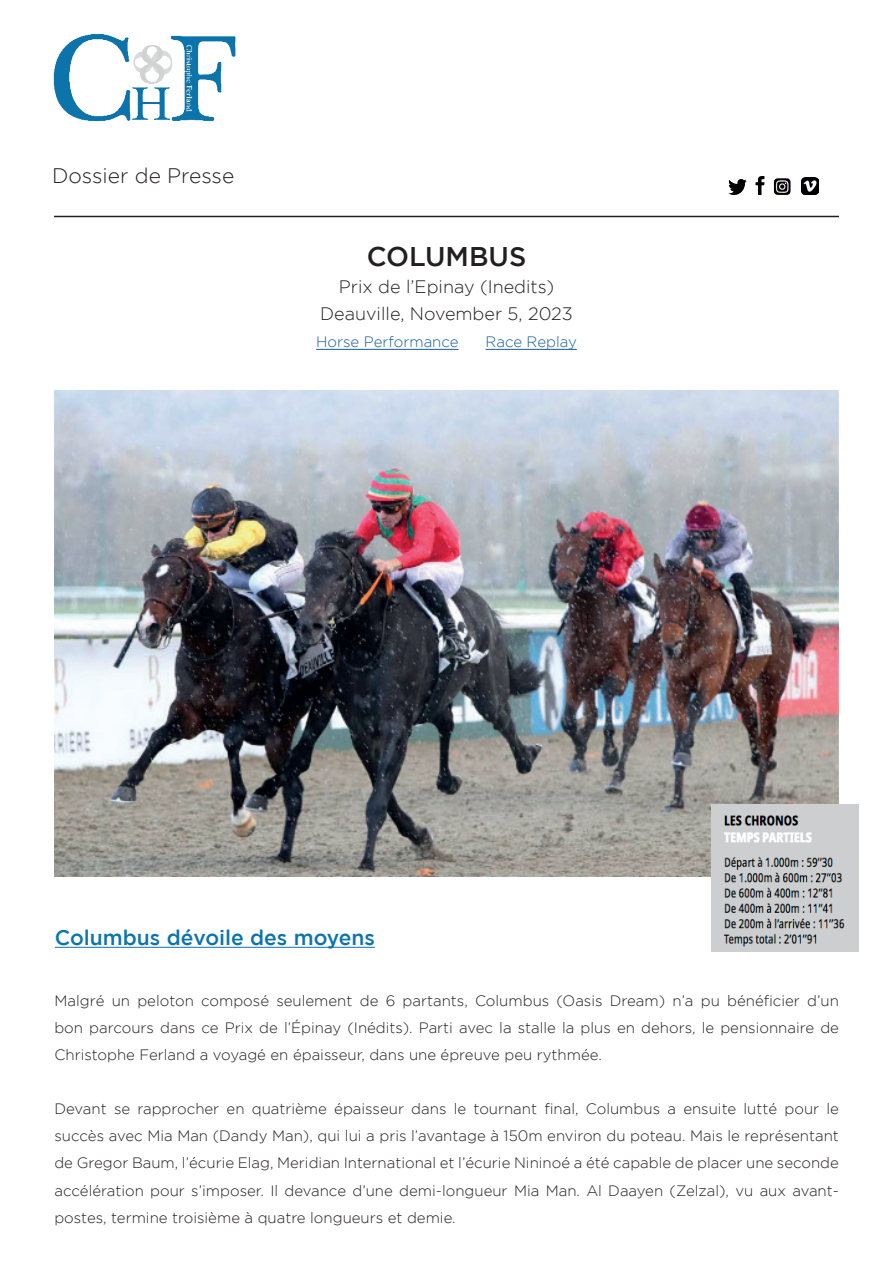
<style>
.page{position:relative;width:893px;height:1263px;background:#fff}
.page>*{position:absolute;margin:0;border:0;box-sizing:border-box;transform-origin:0 0}
.t1{font:500 27px "Gotham";color:#231f20}
.t2{font:500 21px "Gotham";color:#0d74ab}
.t3{font:300 21px "Gotham";color:#231f20}
.t4{font:300 18px/27px "Gotham";color:#231f20;text-align:center}
.t5{font:300 15px/27px "Gotham";color:#231f20;text-align:justify}
.t6{font:300 15px "Gotham";color:#175d9e}
</style>
<div class="page">
<hr style="left:54px;top:216px;width:785px;height:1px;background:#231f20">
<hr style="left:316px;top:349px;width:143px;height:1px;background:#175d9e">
<hr style="left:486px;top:349px;width:91px;height:1px;background:#175d9e">
<img style="left:728px;top:179px;width:19px;height:16px">
<img style="left:755px;top:176px;width:10px;height:18px">
<img style="left:53px;top:34px;width:183px;height:88px">
<img style="left:801px;top:178px;width:17px;height:17px">
<img style="left:773px;top:178px;width:18px;height:17px">
<hr style="left:55px;top:947px;width:320px;height:1px;background:#0d74ab">
<img style="left:54px;top:391px;width:785px;height:485px">
<img style="left:712px;top:805px;width:146px;height:146px">
<h2 class="t3" style="left:52px;top:164px;width:184px">Dossier de Presse</h2>
<h1 class="t1" style="left:367px;top:241px;width:161px">COLUMBUS</h1>
<p class="t4" style="left:320px;top:273px;width:254px">Prix de l’Epinay (Inedits)<br>Deauville, November 5, 2023</p>
<p class="t6" style="left:316px;top:334px;width:144px">Horse Performance</p>
<p class="t6" style="left:486px;top:334px;width:93px">Race Replay</p>
<h2 class="t2" style="left:55px;top:925px;width:322px">Columbus dévoile des moyens</h2>
<p class="t5" style="left:54px;top:987px;width:786px">Malgré un peloton composé seulement de 6 partants, Columbus (Oasis Dream) n’a pu bénéficier d’un bon parcours dans ce Prix de l’Épinay (Inédits). Parti avec la stalle la plus en dehors, le pensionnaire de Christophe Ferland a voyagé en épaisseur, dans une épreuve peu rythmée.</p>
<p class="t5" style="left:54px;top:1095px;width:786px">Devant se rapprocher en quatrième épaisseur dans le tournant final, Columbus a ensuite lutté pour le succès avec Mia Man (Dandy Man), qui lui a pris l’avantage à 150m environ du poteau. Mais le représentant de Gregor Baum, l’écurie Elag, Meridian International et l’écurie Nininoé a été capable de placer une seconde accélération pour s’imposer. Il devance d’une demi-longueur Mia Man. Al Daayen (Zelzal), vu aux avant&shy;postes, termine troisième à quatre longueurs et demie.</p>
</div>
